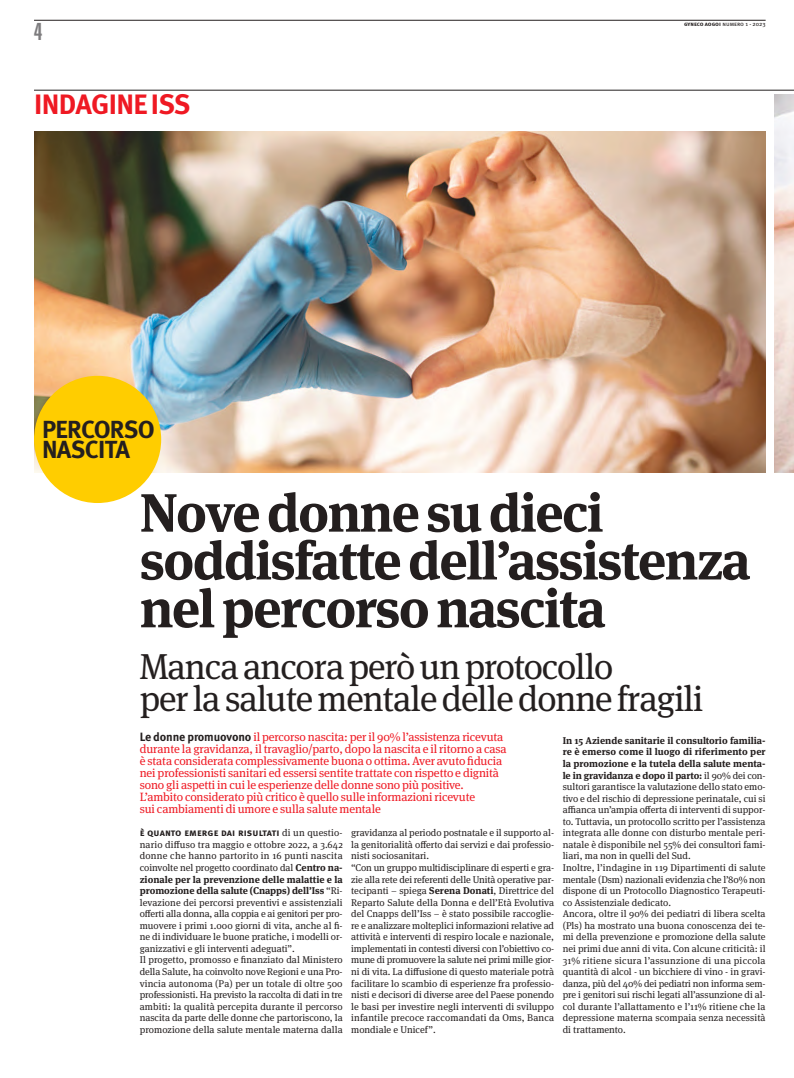
<style>
.page{position:relative;width:794px;height:1078px;background:#fff}
.page>*{position:absolute;margin:0;border:0;box-sizing:border-box;transform-origin:0 0}
.t1{font:700 53.8px/47.8px "Meta Serif OT";color:#241f1f}
.t2{font:36px/32px "Meta Serif OT";letter-spacing:-.03em;color:#241f1f}
.t3{font:700 28px "Meta Pro";letter-spacing:-.025em;color:#ef1923}
.t4{font:700 24.7px/19.8px "Meta Pro";letter-spacing:-.03em;color:#241f1f}
.t5{font:900 extra-condensed 24px "Helvetica";color:#7d7c7e}
.t6{font:12px/12.1px "Meta Serif OT";letter-spacing:-.01em;color:#ef1923}
.t7{font:700 10px "Meta Pro";letter-spacing:.005em;color:#241f1f}
.t8{font:9.8px/11.6px "Meta Serif OT";color:#241f1f}
.t9{font:6px "Meta Pro";color:#241f1f}
.s1{font-weight:700}
.s2{font-family:"Meta Pro";font-weight:700;color:#241f1f}
.s3{font-family:"Meta Serif OT";font-weight:400;font-size:9.8px}
</style>
<div class="page">
<hr style="left:34px;top:20px;width:731px;height:1px;background:#241f1f">
<hr style="left:34px;top:90px;width:760px;height:1px;background:#241f1f">
<img style="left:34px;top:131px;width:731px;height:341px">
<img style="left:774px;top:94px;width:20px;height:378px">
<div style="left:34px;top:376px;width:127px;height:127px;background:#ffcd00;border-radius:50%"></div>
<h3 class="t5" style="left:34px;top:23px;width:9px">4</h3>
<p class="t9" style="left:684px;top:22px;width:83px"><span class="s1">gyneco aogoi</span> numero 1 - 2023</p>
<h3 class="t3" style="left:34px;top:93px;width:158px">INDAGINE ISS</h3>
<h3 class="t4" style="left:42px;top:421px;width:114px">PERCORSO<br>NASCITA</h3>
<h1 class="t1" style="left:140px;top:493px;width:612px">Nove donne su dieci soddisfatte dell’assistenza nel percorso nascita</h1>
<h2 class="t2" style="left:140px;top:653px;width:565px">Manca ancora però un protocollo<br>per la salute mentale delle donne fragili</h2>
<p class="t6" style="left:140px;top:731px;width:368px"><span class="s2">Le donne promuovono</span> il percorso nascita: per il 90% l’assistenza ricevuta durante la gravidanza, il travaglio/parto, dopo la nascita e il ritorno a casa è stata considerata complessivamente buona o ottima. Aver avuto fiducia nei professionisti sanitari ed essersi sentite trattate con rispetto e dignità sono gli aspetti in cui le esperienze delle donne sono più positive.<br>L’ambito considerato più critico è quello sulle informazioni ricevute<br>sui cambiamenti di umore e sulla salute mentale</p>
<p class="t7" style="left:140px;top:828px;width:204px">è quanto emerge dai risultati <span class="s3">di un questio-</span></p>
<p class="t8" style="left:140px;top:839px;width:204px">nario diffuso tra maggio e ottobre 2022, a 3.642 donne che hanno partorito in 16 punti nascita coinvolte nel progetto coordinato dal <span class="s1">Centro na&shy;zionale per la prevenzione delle malattie e la promozione della salute (Cnapps) dell’Iss</span> “Ri&shy;levazione dei percorsi preventivi e assistenziali offerti alla donna, alla coppia e ai genitori per pro&shy;muovere i primi 1.000 giorni di vita, anche al fi&shy;ne di individuare le buone pratiche, i modelli or&shy;ganizzativi e gli interventi adeguati”.<br>Il progetto, promosso e finanziato dal Ministero della Salute, ha coinvolto nove Regioni e una Pro&shy;vincia autonoma (Pa) per un totale di oltre 500 professionisti. Ha previsto la raccolta di dati in tre ambiti: la qualità percepita durante il percorso nascita da parte delle donne che partoriscono, la promozione della salute mentale materna dalla</p>
<p class="t8" style="left:351px;top:827px;width:204px">gravidanza al periodo postnatale e il supporto al&shy;la genitorialità offerto dai servizi e dai professio&shy;nisti sociosanitari.<br>“Con un gruppo multidisciplinare di esperti e gra&shy;zie alla rete dei referenti delle Unità operative par&shy;tecipanti – spiega <span class="s1">Serena Donati</span>, Direttrice del Reparto Salute della Donna e dell’Età Evolutiva del Cnapps dell’Iss – è stato possibile raccoglie&shy;re e analizzare molteplici informazioni relative ad attività e interventi di respiro locale e nazionale, implementati in contesti diversi con l’obiettivo co&shy;mune di promuovere la salute nei primi mille gior&shy;ni di vita. La diffusione di questo materiale potrà facilitare lo scambio di esperienze fra professio&shy;nisti e decisori di diverse aree del Paese ponendo le basi per investire negli interventi di sviluppo infantile precoce raccomandati da Oms, Banca mondiale e Unicef”.</p>
<p class="t8" style="left:562px;top:735px;width:204px"><span class="s1">In 15 Aziende sanitarie il consultorio familia&shy;re è emerso come il luogo di riferimento per la promozione e la tutela della salute menta&shy;le in gravidanza e dopo il parto:</span> il 90% dei con&shy;sultori garantisce la valutazione dello stato emo&shy;tivo e del rischio di depressione perinatale, cui si affianca un’ampia offerta di interventi di suppor&shy;to. Tuttavia, un protocollo scritto per l’assistenza integrata alle donne con disturbo mentale peri&shy;natale è disponibile nel 55% dei consultori fami&shy;liari, ma non in quelli del Sud.<br>Inoltre, l’indagine in 119 Dipartimenti di salute mentale (Dsm) nazionali evidenzia che l’80% non dispone di un Protocollo Diagnostico Terapeuti&shy;co Assistenziale dedicato.<br>Ancora, oltre il 90% dei pediatri di libera scelta (Pls) ha mostrato una buona conoscenza dei te&shy;mi della prevenzione e promozione della salute nei primi due anni di vita. Con alcune criticità: il 31% ritiene sicura l’assunzione di una piccola quantità di alcol - un bicchiere di vino - in gravi&shy;danza, più del 40% dei pediatri non informa sem&shy;pre i genitori sui rischi legati all’assunzione di al&shy;col durante l’allattamento e l’11% ritiene che la depressione materna scompaia senza necessità di trattamento.</p>
</div>
